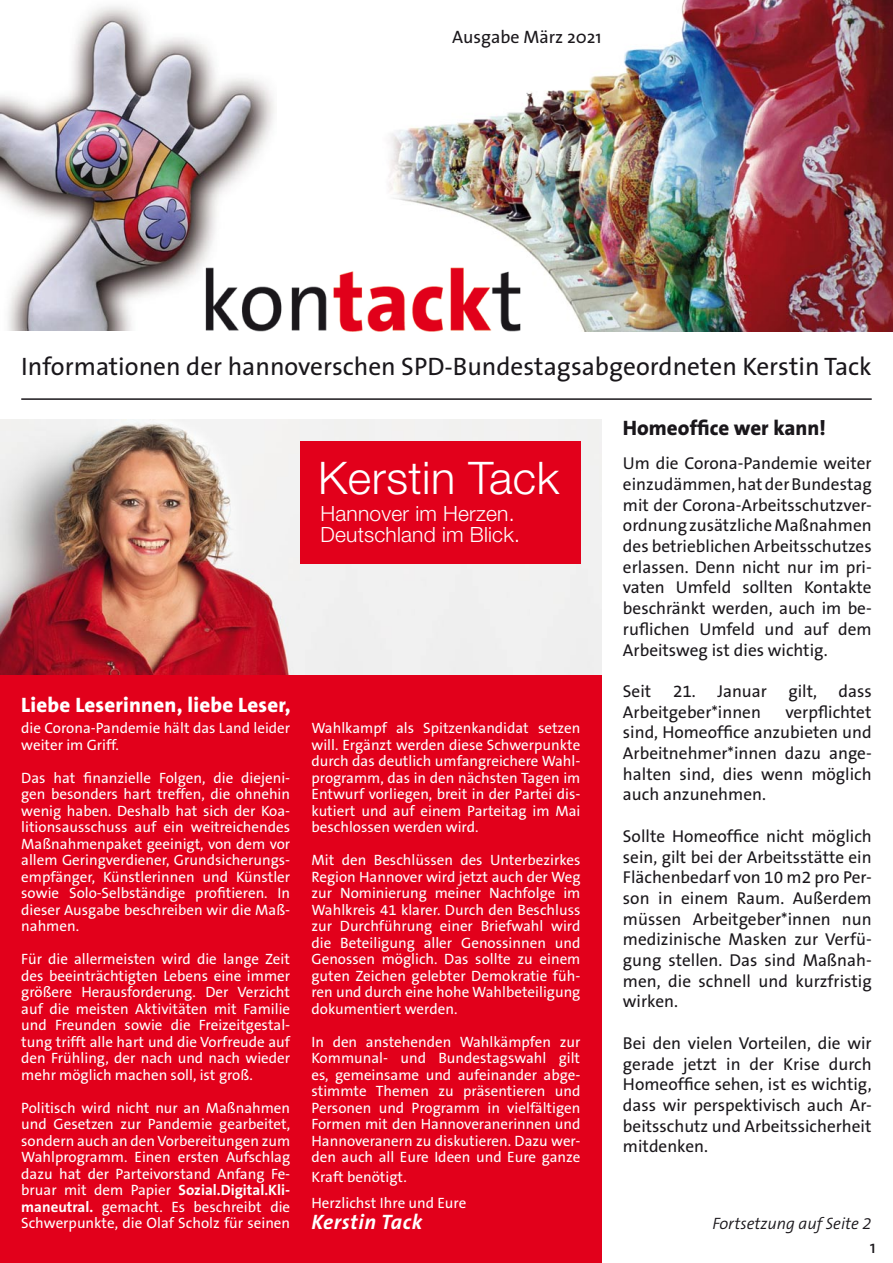
<style>
.page{position:relative;width:893px;height:1263px;background:#fff}
.page>*{position:absolute;margin:0;border:0;box-sizing:border-box;transform-origin:0 0}
.t1{font:300 45px "Helvetica Neue LT Std";letter-spacing:.01em;color:#fff}
.t2{font:25.35px "The Sans";color:#1a171b}
.t3{font:300 21px/21px "Helvetica Neue LT Std";letter-spacing:.01em;color:#fff}
.t4{font:800 21px "The Sans B8";letter-spacing:.01em;color:#fff}
.t5{font:800 21px "The Sans B8";color:#1a171b}
.t6{font:italic 700 21px "The Sans B7";letter-spacing:.025em;color:#fff}
.t7{font:18px "The Sans";color:#1a171b}
.t8{font:17.25px/20.7px "The Sans B5 Plain";color:#1a171b;text-align:justify}
.t9{font:italic 300 16.5px "The Sans B4";color:#1a171b}
.t10{font:15px/16.5px "The Sans B5 Plain";color:#fff;text-align:justify}
.t11{font:700 15px "The Sans B7";color:#fff}
.s1{font-family:"The Sans B5 Plain";font-weight:400}
.s2{font-family:"The Sans B7";font-weight:700}
</style>
<div class="page">
<div style="left:0;top:672px;width:602px;height:591px;background:#e2001b"></div>
<img style="left:0;top:6px;width:275px;height:325px">
<hr style="left:21px;top:398px;width:851px;height:2px;background:#1a171b">
<img style="left:388px;top:0;width:505px;height:331px">
<img style="left:203px;top:268px;width:319px;height:64px">
<svg style="left:0;top:419px;width:581px;height:1px"></svg>
<img style="left:0;top:420px;width:601px;height:255px">
<div style="left:300px;top:441px;width:280px;height:123px;background:#e2001b"></div>
<p class="t7" style="left:452px;top:25px;width:151px">Ausgabe März 2021</p>
<h2 class="t2" style="left:21px;top:350px;width:852px">Informationen der hannoverschen SPD-Bundestagsabgeordneten Kerstin Tack</h2>
<h3 class="t4" style="left:21px;top:694px;width:271px">Liebe Leserinnen, liebe Leser,</h3>
<p class="t10" style="left:21px;top:720px;width:270px">die Corona-Pandemie hält das Land leider weiter im Griff.</p>
<p class="t10" style="left:21px;top:770px;width:270px">Das hat finanzielle Folgen, die diejeni&shy;gen besonders hart treffen, die ohnehin wenig haben. Deshalb hat sich der Koa&shy;litionsausschuss auf ein weitreichendes Maßnahmenpaket geeinigt, von dem vor allem Geringverdiener, Grundsicherungs&shy;empfänger, Künstlerinnen und Künstler sowie Solo-Selbständige profitieren. In dieser Ausgabe beschreiben wir die Maß&shy;nahmen.</p>
<p class="t10" style="left:21px;top:951px;width:270px">Für die allermeisten wird die lange Zeit des beeinträchtigten Lebens eine immer größere Herausforderung. Der Verzicht auf die meisten Aktivitäten mit Familie und Freunden sowie die Freizeitgestal&shy;tung trifft alle hart und die Vorfreude auf den Frühling, der nach und nach wieder mehr möglich machen soll, ist groß.</p>
<p class="t10" style="left:21px;top:1100px;width:270px">Politisch wird nicht nur an Maßnahmen und Gesetzen zur Pandemie gearbeitet, sondern auch an den Vorbereitungen zum Wahlprogramm. Einen ersten Aufschlag dazu hat der Parteivorstand Anfang Fe-</p>
<p class="t11" style="left:21px;top:1182px;width:270px"><span class="s1">bruar mit dem Papier</span> Sozial.Digital.Kli-</p>
<p class="t10" style="left:21px;top:1199px;width:270px"><span class="s2">maneutral.</span> gemacht. Es beschreibt die<br>Schwerpunkte, die Olaf Scholz für seinen</p>
<h3 class="t5" style="left:623px;top:417px;width:205px">Homeoffice wer kann!</h3>
<p class="t8" style="left:623px;top:454px;width:250px">Um die Corona-Pandemie weiter einzudämmen, hat der Bundestag mit der Corona-Arbeitsschutzver&shy;ordnung zusätzliche Maßnahmen des betrieblichen Arbeitsschutzes erlassen. Denn nicht nur im pri&shy;vaten Umfeld sollten Kontakte beschränkt werden, auch im be&shy;ruflichen Umfeld und auf dem Arbeitsweg ist dies wichtig.</p>
<p class="t8" style="left:623px;top:681px;width:30px">Seit</p>
<h1 class="t1" style="left:318px;top:451px;width:242px">Kerstin Tack</h1>
<h3 class="t3" style="left:320px;top:503px;width:201px">Hannover im Herzen.<br>Deutschland im Blick.</h3>
<p class="t8" style="left:623px;top:681px;width:250px;text-indent:50px">21. Januar gilt, dass<br>Arbeitgeber*innen</p>
<p class="t8" style="left:623px;top:702px;width:250px;text-indent:162px">verpflichtet sind, Homeoffice anzubieten und Arbeitnehmer*innen dazu ange&shy;halten sind, dies wenn möglich auch anzunehmen.</p>
<p class="t8" style="left:623px;top:826px;width:250px">Sollte Homeoffice nicht möglich sein, gilt bei der Arbeitsstätte ein Flächenbedarf von 10 m2 pro Per&shy;son in einem Raum. Außerdem müssen Arbeitgeber*innen nun medizinische Masken zur Verfü&shy;gung stellen. Das sind Maßnah&shy;men, die schnell und kurzfristig wirken.</p>
<p class="t8" style="left:623px;top:1033px;width:250px">Bei den vielen Vorteilen, die wir gerade jetzt in der Krise durch Homeoffice sehen, ist es wichtig, dass wir perspektivisch auch Ar&shy;beitsschutz und Arbeitssicherheit mitdenken.</p>
<p class="t10" style="left:311px;top:720px;width:270px">Wahlkampf als Spitzenkandidat setzen will. Ergänzt werden diese Schwerpunkte durch das deutlich umfangreichere Wahl&shy;programm, das in den nächsten Tagen im Entwurf vorliegen, breit in der Partei dis&shy;kutiert und auf einem Parteitag im Mai beschlossen werden wird.</p>
<p class="t10" style="left:311px;top:852px;width:270px">Mit den Beschlüssen des Unterbezirkes Region Hannover wird jetzt auch der Weg zur Nominierung meiner Nachfolge im Wahlkreis 41 klarer. Durch den Beschluss zur Durchführung einer Briefwahl wird die Beteiligung aller Genossinnen und Genossen möglich. Das sollte zu einem guten Zeichen gelebter Demokratie füh&shy;ren und durch eine hohe Wahlbeteiligung dokumentiert werden.</p>
<p class="t10" style="left:311px;top:1034px;width:270px">In den anstehenden Wahlkämpfen zur Kommunal- und Bundestagswahl gilt es, gemeinsame und aufeinander abge&shy;stimmte Themen zu präsentieren und Personen und Programm in vielfältigen Formen mit den Hannoveranerinnen und Hannoveranern zu diskutieren. Dazu wer&shy;den auch all Eure Ideen und Eure ganze</p>
<p class="t10" style="left:311px;top:1165px;width:156px;line-height:25.5px">Kraft benötigt.<br>Herzlichst Ihre und Eure</p>
<h3 class="t6" style="left:311px;top:1210px;width:112px">Kerstin Tack</h3>
<p class="t9" style="left:712px;top:1214px;width:161px">Fortsetzung auf Seite 2</p>
<p class="t7" style="left:870px;top:1235px;width:8px">1</p>
</div>
